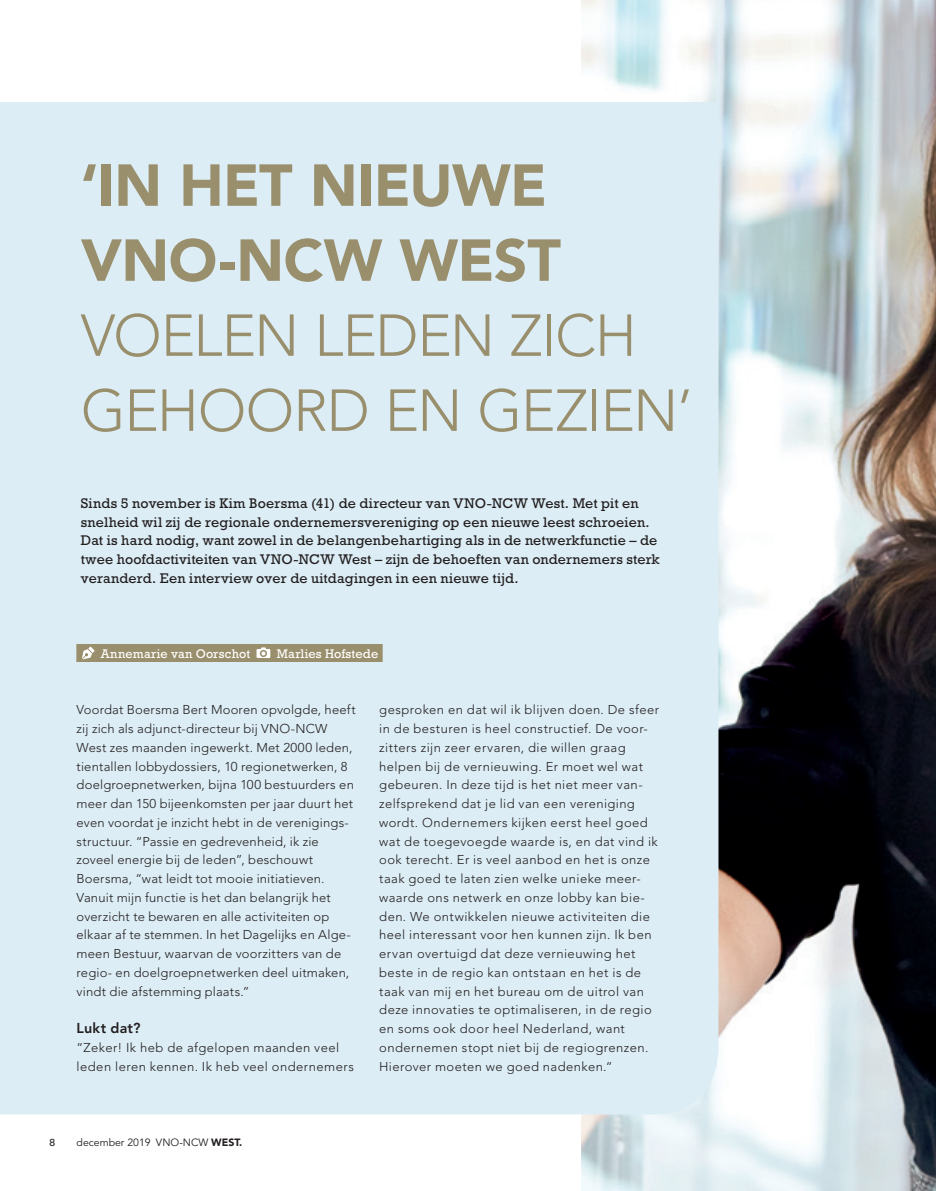
<style>
.page{position:relative;width:936px;height:1191px;background:#fff}
.page>*{position:absolute;margin:0;border:0;box-sizing:border-box;transform-origin:0 0}
.t1{font:300 58.5px/75px "Avenir LT Std";letter-spacing:-.02em;color:#998f6d}
.t2{font:900 58.5px/75px "Avenir LT Std";letter-spacing:-.01em;color:#998f6d}
.t3{font:14.25px/18.8px "Rockwell Std";letter-spacing:.01em;color:#231f20}
.t4{font:800 14.25px "Avenir LT Std";letter-spacing:.015em;color:#231f20}
.t5{font:300 12.75px/18.8px "Avenir LT Std";letter-spacing:.025em;color:#231f20}
.t6{font:12.75px "Rockwell Std";letter-spacing:.015em;color:#fff}
.t7{font:10.5px "Avenir LT Std";color:#231f20}
.t8{font:10.5px "Rockwell Std";color:#231f20}
.s1{font-weight:900}
</style>
<div class="page">
<img style="left:581px;top:0;width:354px;height:1191px">
<div style="left:0;top:102px;width:718px;height:1012px;background:#dcedf5"></div>
<div style="left:76px;top:644px;width:306px;height:18px;background:#998f6d"></div>
<svg style="left:82px;top:646px;width:13px;height:13px"></svg>
<svg style="left:256px;top:647px;width:14px;height:11px"></svg>
<h1 class="t2" style="left:81px;top:148px;width:481px">‘IN HET NIEUWE<br>VNO-NCW WEST</h1>
<h1 class="t1" style="left:81px;top:298px;width:613px">VOELEN LEDEN ZICH<br>GEHOORD EN GEZIEN’</h1>
<p class="t3" style="left:81px;top:493px;width:580px">Sinds 5 november is Kim Boersma (41) de directeur van VNO-NCW West. Met pit en snelheid wil zij de regionale ondernemersvereniging op een nieuwe leest schroeien.<br>Dat is hard nodig, want zowel in de belangenbehartiging als in de netwerkfunctie – de twee hoofdactiviteiten van VNO-NCW West – zijn de behoeften van ondernemers sterk veranderd. Een interview over de uitdagingen in een nieuwe tijd.</p>
<p class="t6" style="left:101px;top:646px;width:151px">Annemarie van Oorschot</p>
<p class="t6" style="left:277px;top:646px;width:103px">Marlies Hofstede</p>
<p class="t5" style="left:77px;top:700px;width:280px">Voordat Boersma Bert Mooren opvolgde, heeft zij zich als adjunct-directeur bij VNO-NCW West zes maanden ingewerkt. Met 2000 leden, tientallen lobbydossiers, 10 regionetwerken, 8 doelgroepnetwerken, bijna 100 bestuurders en meer dan 150 bijeenkomsten per jaar duurt het even voordat je inzicht hebt in de verenigings&shy;structuur. “Passie en gedrevenheid, ik zie zoveel energie bij de leden”, beschouwt Boersma, “wat leidt tot mooie initiatieven.<br>Vanuit mijn functie is het dan belangrijk het overzicht te bewaren en alle activiteiten op elkaar af te stemmen. In het Dagelijks en Alge&shy;meen Bestuur, waarvan de voorzitters van de regio- en doelgroepnetwerken deel uitmaken, vindt die afstemming plaats.”</p>
<p class="t4" style="left:77px;top:1019px;width:65px">Lukt dat?</p>
<p class="t5" style="left:77px;top:1038px;width:279px">“Zeker! Ik heb de afgelopen maanden veel leden leren kennen. Ik heb veel ondernemers</p>
<p class="t5" style="left:379px;top:700px;width:281px">gesproken en dat wil ik blijven doen. De sfeer in de besturen is heel constructief. De voor&shy;zitters zijn zeer ervaren, die willen graag helpen bij de vernieuwing. Er moet wel wat gebeuren. In deze tijd is het niet meer van&shy;zelfsprekend dat je lid van een vereniging wordt. Ondernemers kijken eerst heel goed wat de toegevoegde waarde is, en dat vind ik ook terecht. Er is veel aanbod en het is onze taak goed te laten zien welke unieke meer&shy;waarde ons netwerk en onze lobby kan bie&shy;den. We ontwikkelen nieuwe activiteiten die heel interessant voor hen kunnen zijn. Ik ben ervan overtuigd dat deze vernieuwing het beste in de regio kan ontstaan en het is de taak van mij en het bureau om de uitrol van deze innovaties te optimaliseren, in de regio en soms ook door heel Nederland, want ondernemen stopt niet bij de regiogrenzen.<br>Hierover moeten we goed nadenken.“</p>
<p class="t8" style="left:50px;top:1136px;width:7px">8</p>
<p class="t7" style="left:77px;top:1136px;width:167px">december 2019 VNO-NCW <span class="s1">WEST.</span></p>
</div>
